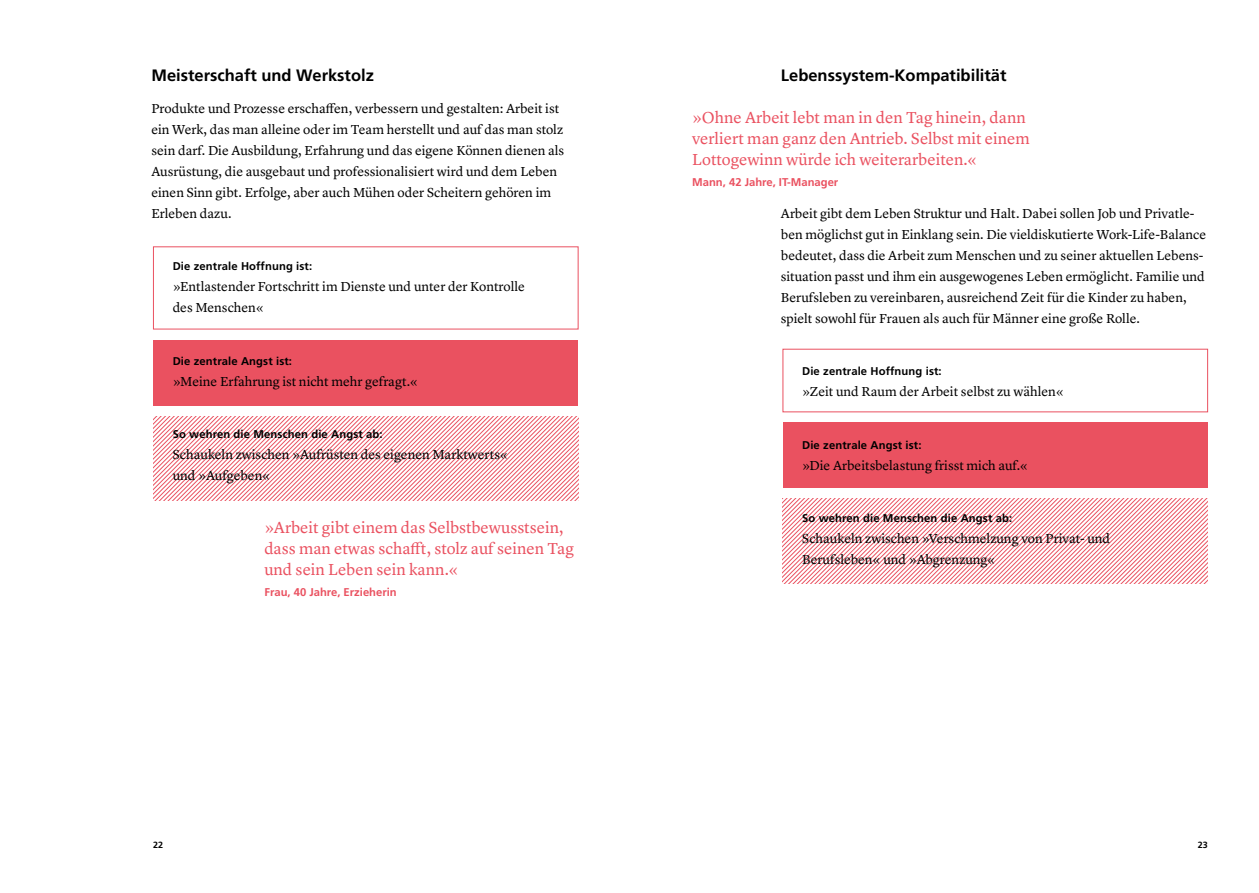
<style>
.page{position:relative;width:1259px;height:893px;background:#fff}
.page>*{position:absolute;margin:0;border:0;box-sizing:border-box;transform-origin:0 0}
.t1{font:16.5px/21px "Lyon Text";color:#ea5160}
.t2{font:700 16.5px "Frutiger LT Std";color:#000}
.t3{font:13.5px/21px "Lyon Text";color:#000}
.t4{font:700 11.25px "Frutiger LT Std";letter-spacing:.01em;color:#000}
.t5{font:700 11.25px "Frutiger LT Std";color:#ea5160}
.t6{font:700 9px "Frutiger LT Std";color:#000}
</style>
<div class="page">
<div style="left:153px;top:340px;width:425px;height:65px;background:#ea5160"></div>
<svg style="left:153px;top:416px;width:425px;height:85px"></svg>
<div style="left:782px;top:349px;width:425px;height:63px;border:1px solid #ea5160"></div>
<div style="left:783px;top:423px;width:424px;height:65px;background:#ea5160"></div>
<svg style="left:783px;top:499px;width:424px;height:85px"></svg>
<p class="t2" style="left:151px;top:66px;width:224px">Meisterschaft und Werkstolz</p>
<p class="t3" style="left:151px;top:96px;width:414px">Produkte und Prozesse erschaffen, verbessern und gestalten: Arbeit ist ein Werk, das man alleine oder im Team herstellt und auf das man stolz sein darf. Die Ausbildung, Erfahrung und das eigene Können dienen als Ausrüstung, die ausgebaut und professionalisiert wird und dem Leben einen Sinn gibt. Erfolge, aber auch Mühen oder Scheitern gehören im Erleben dazu.</p>
<p class="t4" style="left:173px;top:259px;width:141px">Die zentrale Hoffnung ist:</p>
<p class="t3" style="left:173px;top:275px;width:354px">»Entlastender Fortschritt im Dienste und unter der Kontrolle des Menschen«</p>
<p class="t4" style="left:173px;top:354px;width:121px">Die zentrale Angst ist:</p>
<p class="t3" style="left:173px;top:369px;width:247px">»Meine Erfahrung ist nicht mehr gefragt.«</p>
<p class="t4" style="left:173px;top:427px;width:212px">So wehren die Menschen die Angst ab:</p>
<p class="t3" style="left:173px;top:443px;width:337px">Schaukeln zwischen »Aufrüsten des eigenen Marktwerts« und »Aufgeben«</p>
<p class="t1" style="left:264px;top:515px;width:311px">»Arbeit gibt einem das Selbstbewusstsein, dass man etwas schafft, stolz auf seinen Tag und sein Leben sein kann.«</p>
<p class="t5" style="left:264px;top:585px;width:134px">Frau, 40 Jahre, Erzieherin</p>
<p class="t2" style="left:781px;top:66px;width:227px">Lebenssystem-Kompatibilität</p>
<p class="t1" style="left:692px;top:106px;width:339px">»Ohne Arbeit lebt man in den Tag hinein, dann verliert man ganz den Antrieb. Selbst mit einem<br>Lottogewinn würde ich weiterarbeiten.«</p>
<p class="t5" style="left:692px;top:175px;width:148px">Mann, 42 Jahre, IT-Manager</p>
<p class="t3" style="left:781px;top:201px;width:427px">Arbeit gibt dem Leben Struktur und Halt. Dabei sollen Job und Privatle&shy;ben möglichst gut in Einklang sein. Die vieldiskutierte Work-Life-Balance bedeutet, dass die Arbeit zum Menschen und zu seiner aktuellen Lebens&shy;situation passt und ihm ein ausgewogenes Leben ermöglicht. Familie und Berufsleben zu vereinbaren, ausreichend Zeit für die Kinder zu haben, spielt sowohl für Frauen als auch für Männer eine große Rolle.</p>
<p class="t4" style="left:802px;top:364px;width:141px">Die zentrale Hoffnung ist:</p>
<p class="t3" style="left:802px;top:380px;width:263px">»Zeit und Raum der Arbeit selbst zu wählen«</p>
<p class="t4" style="left:802px;top:438px;width:121px">Die zentrale Angst ist:</p>
<p class="t3" style="left:802px;top:453px;width:227px">»Die Arbeitsbelastung frisst mich auf.«</p>
<p class="t4" style="left:802px;top:511px;width:212px">So wehren die Menschen die Angst ab:</p>
<p class="t3" style="left:802px;top:527px;width:310px">Schaukeln zwischen »Verschmelzung von Privat- und<br>Berufsleben« und »Abgrenzung«</p>
<p class="t6" style="left:153px;top:839px;width:12px">22</p>
<p class="t6" style="left:1198px;top:839px;width:12px">23</p>
</div>
